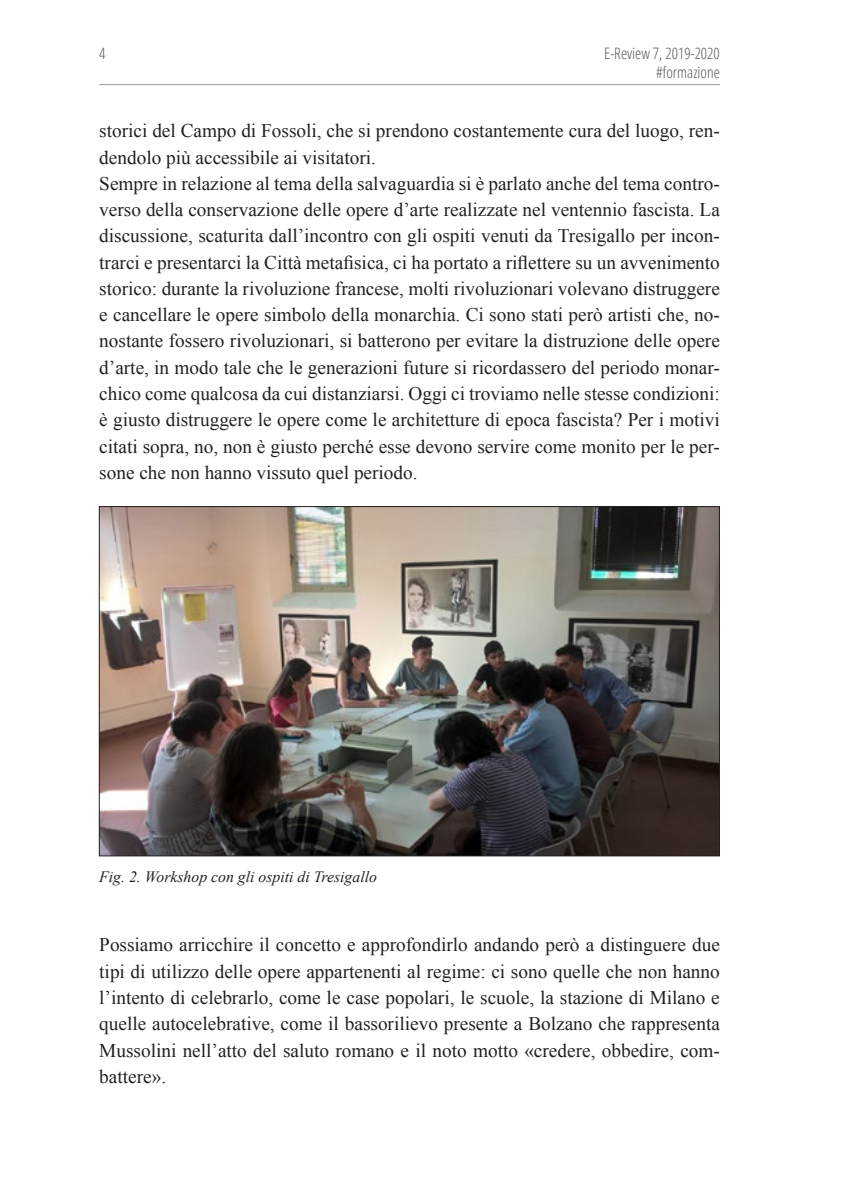
<style>
.page{position:relative;width:844px;height:1191px;background:#fff}
.page>*{position:absolute;margin:0;border:0;box-sizing:border-box;transform-origin:0 0}
.Testo_articoli{font:19.25px/26.2px "Times New Roman";color:#231f20;text-align:justify}
.Dida{font:italic 15.75px "Times New Roman";color:#231f20}
.t1{font:300 condensed 15.75px/18.9px "Open Sans";color:#57585a;text-align:right}
</style>
<div class="page">
<hr style="left:99px;top:84px;width:620px;height:1px;background:#939598">
<img style="left:101px;top:508px;width:616px;height:346px">
<p class="t1" style="left:99px;top:43px;width:8px">4</p>
<p class="t1" style="left:604px;top:43px;width:117px">E-Review 7, 2019-2020 #formazione</p>
<p class="Testo_articoli" style="left:99px;top:118px;width:622px">storici del Campo di Fossoli, che si prendono costantemente cura del luogo, ren&shy;dendolo più accessibile ai visitatori.</p>
<p class="Testo_articoli" style="left:99px;top:170px;width:622px">Sempre in relazione al tema della salvaguardia si è parlato anche del tema contro&shy;verso della conservazione delle opere d’arte realizzate nel ventennio fascista. La discussione, scaturita dall’incontro con gli ospiti venuti da Tresigallo per incon&shy;trarci e presentarci la Città metafisica, ci ha portato a riflettere su un avvenimento storico: durante la rivoluzione francese, molti rivoluzionari volevano distruggere e cancellare le opere simbolo della monarchia. Ci sono stati però artisti che, no&shy;nostante fossero rivoluzionari, si batterono per evitare la distruzione delle opere d’arte, in modo tale che le generazioni future si ricordassero del periodo monar&shy;chico come qualcosa da cui distanziarsi. Oggi ci troviamo nelle stesse condizioni: è giusto distruggere le opere come le architetture di epoca fascista? Per i motivi citati sopra, no, non è giusto perché esse devono servire come monito per le per&shy;sone che non hanno vissuto quel periodo.</p>
<p class="Dida" style="left:99px;top:866px;width:279px">Fig. 2. Workshop con gli ospiti di Tresigallo</p>
<p class="Testo_articoli" style="left:99px;top:931px;width:622px">Possiamo arricchire il concetto e approfondirlo andando però a distinguere due tipi di utilizzo delle opere appartenenti al regime: ci sono quelle che non hanno l’intento di celebrarlo, come le case popolari, le scuole, la stazione di Milano e quelle autocelebrative, come il bassorilievo presente a Bolzano che rappresenta Mussolini nell’atto del saluto romano e il noto motto «credere, obbedire, com&shy;battere».</p>
</div>
